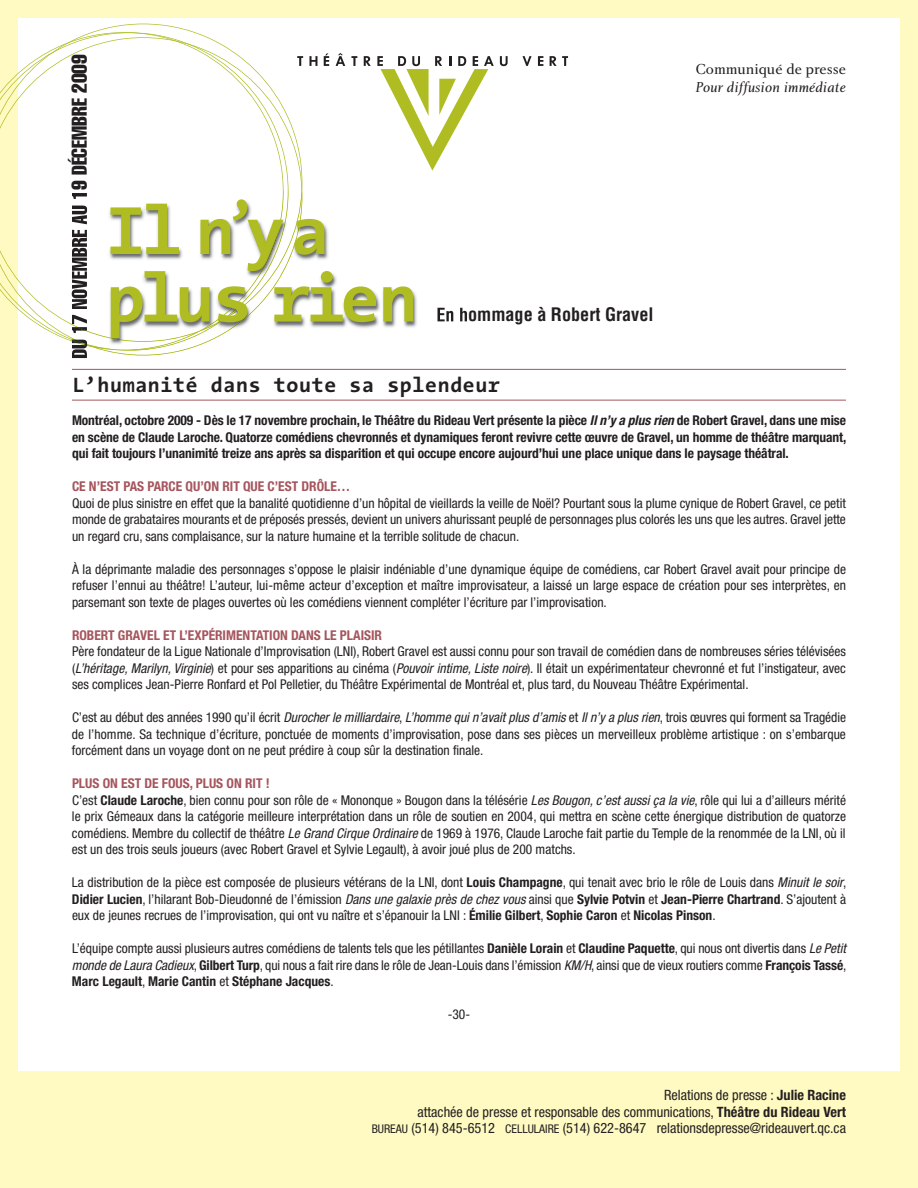
<style>
.page{position:relative;width:918px;height:1188px;background:#fffac2}
.page>*{position:absolute;margin:0;border:0;box-sizing:border-box;transform-origin:0 0}
.t1{font:700 69px/67.5px "The Sans Mono";letter-spacing:-.085em;color:#afbd22}
.t2{font:700 21px "The Sans Mono";color:#231f20}
.t3{font:700 condensed 18.15px "Helvetica";color:#231f20}
.t4{font:15px "Charlotte Book Italic Plain";letter-spacing:.015em;color:#231f20}
.t5{font:15px "Charlotte Book Plain";color:#231f20}
.t6{font:condensed 14.25px/16.5px "Helvetica Neue";color:#231f20;text-align:right}
.t7{font:condensed 13.5px/16.5px "Helvetica Neue";color:#231f20;text-align:justify}
.t8{font:700 condensed 13.5px/16.5px "Helvetica Neue";letter-spacing:-.005em;color:#231f20;text-align:justify}
.t9{font:700 condensed 13.5px "Helvetica Neue";color:#a6555d}
.s1{font-style:italic}
.s2{font-weight:700;color:#a6555d}
.s3{font-weight:700}
.s4{font-size:12px}
</style>
<div class="page">
<div style="left:18px;top:18px;width:882px;height:1058px;background:#fff"></div>
<div style="left:0;top:1072px;width:918px;height:116px;background:#fffac2"></div>
<svg style="left:309px;top:56px;width:8px;height:10px"></svg>
<svg style="left:324px;top:53px;width:5px;height:13px"></svg>
<svg style="left:336px;top:53px;width:9px;height:13px"></svg>
<svg style="left:351px;top:56px;width:6px;height:10px"></svg>
<svg style="left:364px;top:56px;width:7px;height:10px"></svg>
<svg style="left:500px;top:56px;width:8px;height:10px"></svg>
<svg style="left:523px;top:56px;width:9px;height:10px"></svg>
<svg style="left:538px;top:56px;width:5px;height:10px"></svg>
<svg style="left:550px;top:56px;width:18px;height:10px"></svg>
<svg style="left:377px;top:56px;width:117px;height:115px"></svg>
<hr style="left:72px;top:369px;width:774px;height:1px;background:#a6555d">
<hr style="left:72px;top:400px;width:774px;height:1px;background:#a6555d">
<svg style="left:92px;top:24px;width:210px;height:166px"></svg>
<svg style="left:0;top:32px;width:284px;height:309px"></svg>
<img style="left:302px;top:190px;width:115px;height:138px">
<img style="left:117px;top:350px;width:68px;height:1px">
<img style="left:284px;top:190px;width:18px;height:138px">
<img style="left:87px;top:190px;width:197px;height:160px">
<img style="left:70px;top:190px;width:17px;height:168px">
<img style="left:70px;top:339px;width:17px;height:1px">
<img style="left:70px;top:323px;width:17px;height:9px">
<img style="left:70px;top:340px;width:17px;height:6px">
<img style="left:437px;top:307px;width:30px;height:15px">
<h1 class="t1" style="left:105px;top:204px;width:315px">Il n<sup>’</sup>ya plus rien</h1>
<h3 class="t3" style="left:436px;top:308px;width:219px">En hommage à Robert Gravel</h3>
<p class="t5" style="left:696px;top:63px;width:152px">Communiqué de presse</p>
<p class="t4" style="left:696px;top:81px;width:152px">Pour diffusion immédiate</p>
<h2 class="t2" style="left:72px;top:377px;width:430px">L’humanité dans toute sa splendeur</h2>
<p class="t8" style="left:72px;top:413px;width:776px">Montréal, octobre 2009 - Dès le 17 novembre prochain, le Théâtre du Rideau Vert présente la pièce <span class="s1">Iln’y a plus rien</span>de Robert Gravel, dans une mise en scène de Claude Laroche. Quatorze comédiens chevronnés et dynamiques feront revivre cette œuvre de Gravel, un homme de théâtre marquant, qui fait toujours l’unanimité treize ans après sa disparition et qui occupe encore aujourd’hui une place unique dans le paysage théâtral.</p>
<p class="t9" style="left:72px;top:482px;width:280px">CE N’EST PAS PARCE QU’ON RIT QUE C’EST DRÔLE…</p>
<p class="t7" style="left:72px;top:496px;width:776px">Quoi de plus sinistre en effet que la banalité quotidienne d’un hôpital de vieillards la veille de Noël? Pourtant sous la plume cynique de Robert Gravel, ce petit monde de grabataires mourants et de préposés pressés, devient un univers ahurissant peuplé de personnages plus colorés les uns que les autres. Gravel jette un regard cru, sans complaisance, sur la nature humaine et la terrible solitude de chacun.</p>
<p class="t7" style="left:72px;top:562px;width:776px">À la déprimante maladie des personnages s’oppose le plaisir indéniable d’une dynamique équipe de comédiens, car Robert Gravel avait pour principe de refuser l’ennui au théâtre! L’auteur, lui-même acteur d’exception et maître improvisateur, a laissé un large espace de création pour ses interprètes, en parsemant son texte de plages ouvertes où les comédiens viennent compléter l’écriture par l’improvisation.</p>
<p class="t9" style="left:72px;top:630px;width:312px">ROBERT GRAVEL ET L’EXPÉRIMENTATION DANS LE PLAISIR</p>
<p class="t7" style="left:72px;top:644px;width:776px">Père fondateur de la Ligue Nationale d’Improvisation (LNI), Robert Gravel est aussi connu pour son travail de comédien dans de nombreuses séries télévisées (<span class="s1">L’héritage,Marilyn,Virginie</span>) et pour ses apparitions au cinéma (<span class="s1">Pouvoir intime,Liste noire</span>). Il était un expérimentateur chevronné et fut l’instigateur, avec ses complices Jean-Pierre Ronfard et Pol Pelletier, du Théâtre Expérimental de Montréal et, plus tard, du Nouveau Théâtre Expérimental.</p>
<p class="t7" style="left:72px;top:710px;width:776px">C’est au début des années 1990 qu’il écrit <span class="s1">Durocherle milliardaire</span>, <span class="s1">L’homme quin’avait plus d’amis</span>et <span class="s1">Iln’y a plus rien</span>, trois œuvres qui forment sa Tragédie de l’homme. Sa technique d’écriture, ponctuée de moments d’improvisation, pose dans ses pièces un merveilleux problème artistique : on s’embarque forcément dans un voyage dont on ne peut prédire à coup sûr la destination finale.</p>
<p class="t7" style="left:72px;top:776px;width:776px;text-align:left"><span class="s2">PLUS ON EST DE FOUS, PLUS ON RIT !<br></span>C’est <span class="s3">Claude Laroche</span>, bien connu pour son rôle de « Mononque » Bougon dans la télésérie <span class="s1">Les Bougon,c’est aussiça la vie</span>, rôle qui lui a d’ailleurs mérité le prix Gémeaux dans la catégorie meilleure interprétation dans un rôle de soutien en 2004, qui mettra en scène cette énergique distribution de quatorze comédiens. Membre du collectif de théâtre <span class="s1">Le Grand Cirque Ordinaire</span>de 1969 à 1976, Claude Laroche fait partie du Temple de la renommée de la LNI, où il est un des trois seuls joueurs (avec Robert Gravel et Sylvie Legault), à avoir joué plus de 200 matchs.</p>
<p class="t7" style="left:72px;top:875px;width:776px">La distribution de la pièce est composée de plusieurs vétérans de la LNI, dont <span class="s3">Louis Champagne</span>, qui tenait avec brio le rôle de Louis dans <span class="s1">Minuit le soir</span>, <span class="s3">Didier Lucien</span>, l’hilarant Bob-Dieudonné de l’émission <span class="s1">Dans une galaxie près de chez vous</span>ainsi que <span class="s3">Sylvie Potvin</span> et <span class="s3">Jean-Pierre Chartrand</span>. S’ajoutent à eux de jeunes recrues de l’improvisation, qui ont vu naître et s’épanouir la LNI : <span class="s3">Émilie Gilbert</span>, <span class="s3">Sophie Caron</span> et <span class="s3">Nicolas Pinson</span>.</p>
<p class="t7" style="left:72px;top:941px;width:776px">L’équipe compte aussi plusieurs autres comédiens de talents tels que les pétillantes <span class="s3">Danièle Lorain</span> et <span class="s3">Claudine Paquette</span>, qui nous ont divertis dans <span class="s1">Le Petit monde de Laura Cadieux</span>, <span class="s3">Gilbert Turp</span>, qui nous a fait rire dans le rôle de Jean-Louis dans l’émission <span class="s1">KM/H</span>, ainsi que de vieux routiers comme <span class="s3">François Tassé</span>, <span class="s3">Marc Legault</span>, <span class="s3">Marie Cantin</span> et <span class="s3">Stéphane Jacques</span>.</p>
<p class="t7" style="left:448px;top:1007px;width:24px">-30-</p>
<p class="t6" style="left:372px;top:1088px;width:476px">Relations de presse : <span class="s3">Julie Racine<br></span>attachée de presse et responsable des communications, <span class="s3">Théâtre du Rideau Vert<br></span><span class="s4">BUREAU</span> (514) 845-6512 <span class="s4">CELLULAIRE</span> (514) 622-8647 relationsdepresse@rideauvert.qc.ca</p>
</div>
